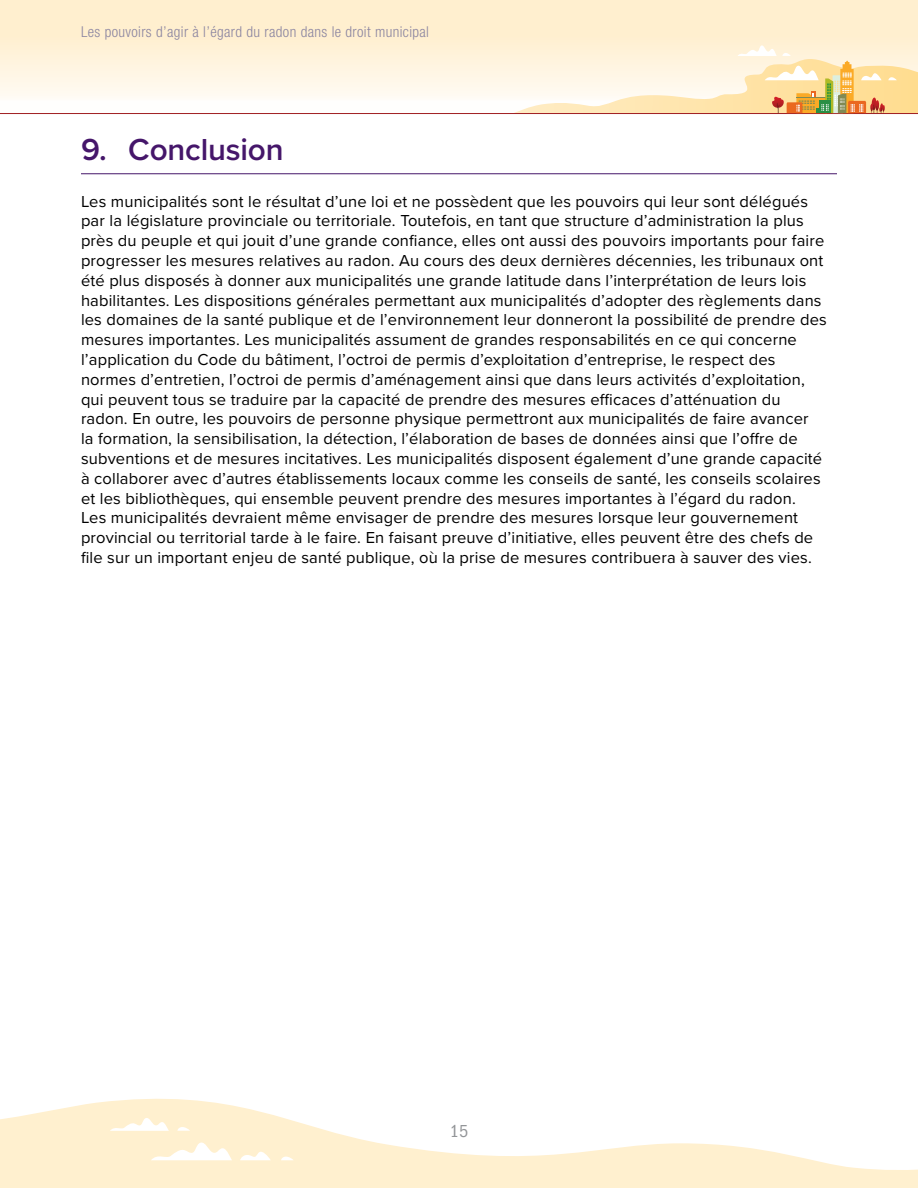
<style>
.page{position:relative;width:918px;height:1188px;background:#fff}
.page>*{position:absolute;margin:0;border:0;box-sizing:border-box;transform-origin:0 0}
.t1{font:600 31.5px "Proxima Nova";letter-spacing:-.005em;color:#45166a}
.t2{font:condensed 18px "ITC Franklin Gothic Std";color:#939598}
.Body{font:16.5px/19.8px "Proxima Nova";letter-spacing:.01em;color:#000}
.t3{font:300 condensed 15px "Helvetica Neue LT Std";letter-spacing:.025em;color:#8b85a1}
</style>
<div class="page">
<svg style="left:0;top:1098px;width:918px;height:90px;fill:#fff0cf"></svg>
<svg style="left:151px;top:1142px;width:81px;height:18px"></svg>
<svg style="left:240px;top:1150px;width:31px;height:10px"></svg>
<svg style="left:281px;top:1157px;width:13px;height:3px"></svg>
<svg style="left:110px;top:1117px;width:59px;height:14px"></svg>
<svg style="left:177px;top:1127px;width:13px;height:4px"></svg>
<hr style="left:81px;top:173px;width:756px;height:1px;background:#45166a">
<div style="left:0;top:0;width:918px;height:113px;background:linear-gradient(to bottom,#ffebc4,#fffdfa)"></div>
<hr style="left:0;top:113px;width:918px;height:1px;background:#9f1d21">
<svg style="left:512px;top:45px;width:406px;height:69px;background:#f9e6c3"></svg>
<p class="t3" style="left:81px;top:23px;width:350px">Les pouvoirs d’agir à l’égard du radon dans le droit municipal</p>
<p class="t1" style="left:81px;top:126px;width:204px">9. Conclusion</p>
<p class="Body" style="left:81px;top:191px;width:747px">Les municipalités sont le résultat d’une loi et ne possèdent que les pouvoirs qui leur sont délégués par la législature provinciale ou territoriale. Toutefois, en tant que structure d’administration la plus près du peuple et qui jouit d’une grande confiance, elles ont aussi des pouvoirs importants pour faire progresser les mesures relatives au radon. Au cours des deux dernières décennies, les tribunaux ont été plus disposés à donner aux municipalités une grande latitude dans l’interprétation de leurs lois habilitantes. Les dispositions générales permettant aux municipalités d’adopter des règlements dans les domaines de la santé publique et de l’environnement leur donneront la possibilité de prendre des mesures importantes. Les municipalités assument de grandes responsabilités en ce qui concerne l’application du Code du bâtiment, l’octroi de permis d’exploitation d’entreprise, le respect des normes d’entretien, l’octroi de permis d’aménagement ainsi que dans leurs activités d’exploitation, qui peuvent tous se traduire par la capacité de prendre des mesures efficaces d’atténuation du radon. En outre, les pouvoirs de personne physique permettront aux municipalités de faire avancer<br>la formation, la sensibilisation, la détection, l’élaboration de bases de données ainsi que l’offre de subventions et de mesures incitatives. Les municipalités disposent également d’une grande capacité à collaborer avec d’autres établissements locaux comme les conseils de santé, les conseils scolaires et les bibliothèques, qui ensemble peuvent prendre des mesures importantes à l’égard du radon.<br>Les municipalités devraient même envisager de prendre des mesures lorsque leur gouvernement provincial ou territorial tarde à le faire. En faisant preuve d’initiative, elles peuvent être des chefs de file sur un important enjeu de santé publique, où la prise de mesures contribuera à sauver des vies.</p>
<p class="t2" style="left:450px;top:1121px;width:20px">15</p>
</div>
